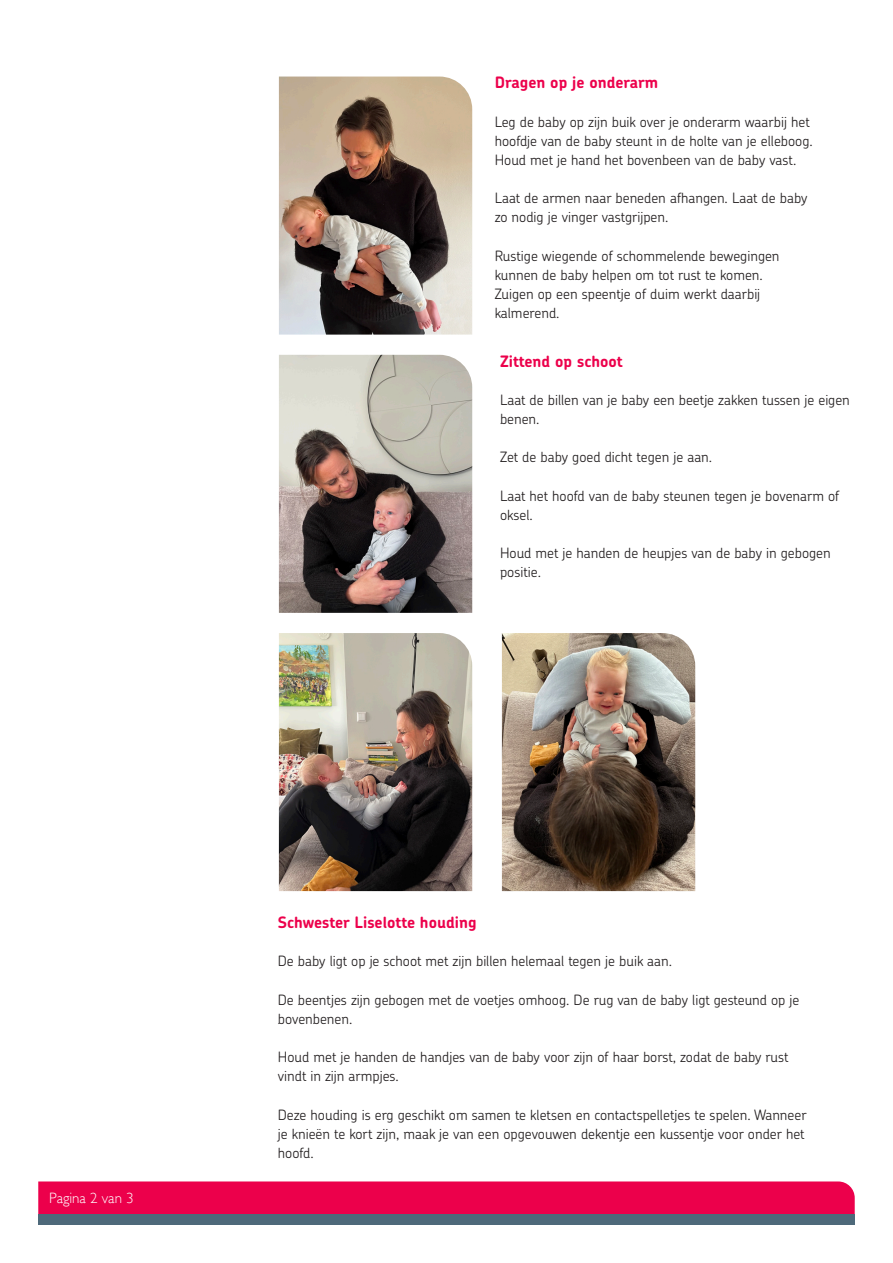
<style>
.page{position:relative;width:893px;height:1263px;background:#fff}
.page>*{position:absolute;margin:0;border:0;box-sizing:border-box;transform-origin:0 0}
.Kopje{font:700 15.75px "Chevin Pro";color:#ec004b}
.t1{font:300 15px "Gill Sans";color:#fff}
.Brood{font:300 14.25px/19.2px "Chevin Pro";color:#231f20}
</style>
<div class="page">
<div style="left:38px;top:1181px;width:817px;height:33px;background:#ec004b"></div>
<div style="left:38px;top:1214px;width:817px;height:11px;background:#4e697a"></div>
<img style="left:279px;top:77px;width:193px;height:258px">
<img style="left:279px;top:355px;width:193px;height:258px">
<img style="left:279px;top:633px;width:193px;height:258px">
<img style="left:502px;top:633px;width:193px;height:258px">
<p class="t1" style="left:49px;top:1186px;width:86px">Pagina 2 van 3</p>
<p class="Kopje" style="left:495px;top:72px;width:165px">Dragen op je onderarm</p>
<p class="Brood" style="left:495px;top:111px;width:320px">Leg de baby op zijn buik over je onderarm waarbij het hoofdje van de baby steunt in de holte van je elleboog.<br>Houd met je hand het bovenbeen van de baby vast.</p>
<p class="Brood" style="left:495px;top:188px;width:314px">Laat de armen naar beneden afhangen. Laat de baby zo nodig je vinger vastgrijpen.</p>
<p class="Brood" style="left:495px;top:245px;width:286px">Rustige wiegende of schommelende bewegingen kunnen de baby helpen om tot rust te komen.</p>
<p class="Brood" style="left:495px;top:284px;width:267px">Zuigen op een speentje of duim werkt daarbij kalmerend.</p>
<p class="Kopje" style="left:500px;top:351px;width:124px">Zittend op schoot</p>
<p class="Brood" style="left:500px;top:390px;width:351px">Laat de billen van je baby een beetje zakken tussen je eigen benen.</p>
<p class="Brood" style="left:500px;top:447px;width:214px">Zet de baby goed dicht tegen je aan.</p>
<p class="Brood" style="left:500px;top:485px;width:341px">Laat het hoofd van de baby steunen tegen je bovenarm of oksel.</p>
<p class="Brood" style="left:500px;top:543px;width:332px">Houd met je handen de heupjes van de baby in gebogen positie.</p>
<p class="Kopje" style="left:278px;top:912px;width:200px">Schwester Liselotte houding</p>
<p class="Brood" style="left:278px;top:951px;width:396px">De baby ligt op je schoot met zijn billen helemaal tegen je buik aan.</p>
<p class="Brood" style="left:278px;top:989px;width:523px">De beentjes zijn gebogen met de voetjes omhoog. De rug van de baby ligt gesteund op je bovenbenen.</p>
<p class="Brood" style="left:278px;top:1047px;width:512px">Houd met je handen de handjes van de baby voor zijn of haar borst, zodat de baby rust vindt in zijn armpjes.</p>
<p class="Brood" style="left:278px;top:1104px;width:530px">Deze houding is erg geschikt om samen te kletsen en contactspelletjes te spelen. Wanneer je knieën te kort zijn, maak je van een opgevouwen dekentje een kussentje voor onder het hoofd.</p>
</div>
